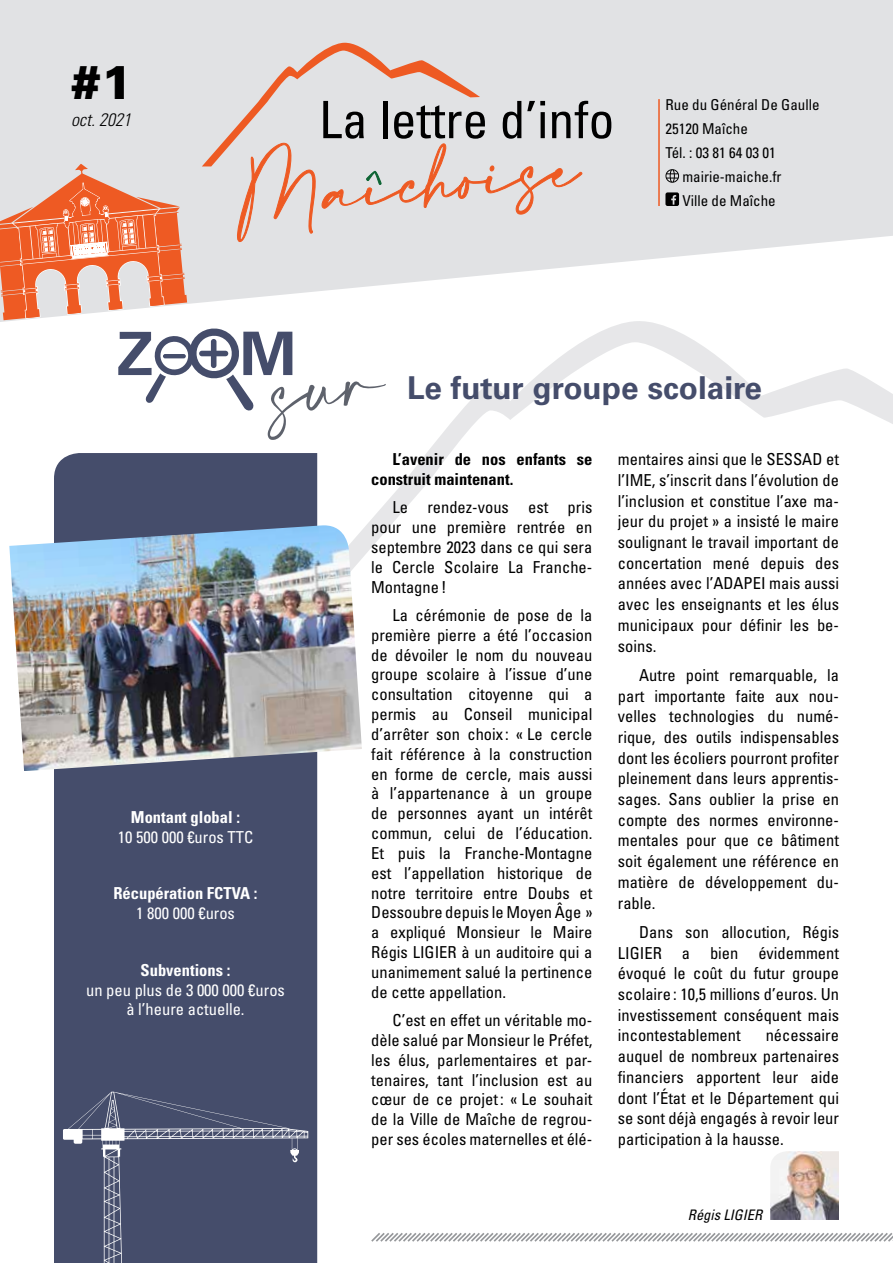
<style>
.page{position:relative;width:893px;height:1263px;background:#fff}
.page>*{position:absolute;margin:0;border:0;box-sizing:border-box;transform-origin:0 0}
.t1{font:condensed 51.6px "Univers LT Std";color:#000}
.t2{font:900 47.4px "Univers LT Std";color:#000}
.t3{font:700 31.5px "Univers LT Std";color:#454d6b}
.t4{font:italic 300 condensed 18px "Univers LT Std";color:#000}
.t5{font:condensed 16.5px/20.7px "Univers LT Std";color:#000;text-align:justify}
.t6{font:condensed 16.5px/19.8px "Univers LT Std";color:#fff;text-align:center}
.t7{font:700 condensed 16.5px "Univers LT Std";color:#fff}
.t8{font:700 condensed 16.5px/19.8px "Univers LT Std";color:#000}
.t9{font:condensed 15px "Univers LT Std";color:#000}
.t10{font:italic condensed 14.55px "Univers LT Std";color:#000}
</style>
<div class="page">
<div style="left:54px;top:453px;width:263px;height:810px;background:#454d6b"></div>
<svg style="left:253px;top:322px;width:640px;height:236px"></svg>
<img style="left:9px;top:525px;width:353px;height:246px">
<svg style="left:0;top:0;width:893px;height:322px;fill:#e1e2e4"></svg>
<svg style="left:0;top:164px;width:187px;height:156px;background:#eba085"></svg>
<svg style="left:202px;top:42px;width:380px;height:200px;background:#e1d7d5"></svg>
<svg style="left:665px;top:169px;width:14px;height:14px"></svg>
<svg style="left:665px;top:192px;width:14px;height:14px"></svg>
<svg style="left:371px;top:1233px;width:522px;height:9px"></svg>
<hr style="left:658px;top:99px;width:2px;height:107px;background:#ee5a23">
<img style="left:770px;top:1151px;width:69px;height:69px">
<svg style="left:63px;top:1092px;width:245px;height:171px;background:#505774"></svg>
<svg style="left:118px;top:328px;width:270px;height:112px"></svg>
<h2 class="t2" style="left:70px;top:52px;width:65px">#1</h2>
<p class="t4" style="left:71px;top:109px;width:61px">oct. 2021</p>
<h1 class="t1" style="left:319px;top:87px;width:297px">La lettre d’info</h1>
<p class="t9" style="left:665px;top:95px;width:156px">Rue du Général De Gaulle</p>
<p class="t9" style="left:665px;top:119px;width:84px">25120 Maîche</p>
<p class="t9" style="left:665px;top:143px;width:112px">Tél. : 03 81 64 03 01</p>
<p class="t9" style="left:682px;top:167px;width:101px">mairie-maiche.fr</p>
<p class="t9" style="left:682px;top:191px;width:95px">Ville de Maîche</p>
<p class="t7" style="left:131px;top:807px;width:111px">Montant global :</p>
<p class="t6" style="left:118px;top:827px;width:137px">10 500 000 €uros TTC</p>
<p class="t7" style="left:113px;top:883px;width:146px">Récupération FCTVA :</p>
<p class="t6" style="left:136px;top:903px;width:100px">1 800 000 €uros</p>
<p class="t7" style="left:141px;top:960px;width:91px">Subventions :</p>
<p class="t6" style="left:86px;top:979px;width:200px">un peu plus de 3 000 000 €uros à l’heure actuelle.</p>
<h3 class="t3" style="left:407px;top:369px;width:356px">Le futur groupe scolaire</h3>
<p class="t8" style="left:371px;top:449px;width:223px;text-indent:21px">L’avenir de nos enfants se construit maintenant.</p>
<p class="t5" style="left:371px;top:497px;width:223px;line-height:19.8px;text-indent:21px">Le rendez-vous est pris pour une première rentrée en septembre 2023 dans ce qui sera le Cercle Scolaire La Franche-Montagne !</p>
<p class="t5" style="left:371px;top:605px;width:223px;line-height:19.8px;text-indent:21px">La cérémonie de pose de la première pierre a été l’occasion de dévoiler le nom du nouveau groupe scolaire à l’issue d’une consultation citoyenne qui a permis au Conseil municipal d’arrêter son choix : « Le cercle fait référence à la construction en forme de cercle, mais aussi à l’appartenance à un groupe de personnes ayant un intérêt commun, celui de l’éducation.<br>Et puis la Franche-Montagne est l’appellation historique de notre territoire entre Doubs et Dessoubre depuis le Moyen Âge » a expliqué Monsieur le Maire Régis LIGIER à un auditoire qui a unanimement salué la pertinence de cette appellation.</p>
<p class="t5" style="left:371px;top:1010px;width:223px;line-height:19.8px;text-indent:21px">C’est en effet un véritable mo&shy;dèle salué par Monsieur le Préfet, les élus, parlementaires et par&shy;tenaires, tant l’inclusion est au cœur de ce projet: « Le souhait de la Ville de Maîche de regrou&shy;per ses écoles maternelles et élé-</p>
<p class="t5" style="left:618px;top:449px;width:223px">mentaires ainsi que le SESSAD et l’IME, s’inscrit dans l’évolution de l’inclusion et constitue l’axe ma&shy;jeur du projet » a insisté le maire soulignant le travail important de concertation mené depuis des années avec l’ADAPEI mais aussi avec les enseignants et les élus municipaux pour définir les be&shy;soins.</p>
<p class="t5" style="left:618px;top:664px;width:223px;text-indent:21px">Autre point remarquable, la part importante faite aux nou&shy;velles technologies du numé&shy;rique, des outils indispensables dont les écoliers pourront profiter pleinement dans leurs apprentis&shy;sages. Sans oublier la prise en compte des normes environne&shy;mentales pour que ce bâtiment soit également une référence en matière de développement du&shy;rable.</p>
<p class="t5" style="left:618px;top:921px;width:223px;text-indent:21px">Dans son allocution, Régis LIGIER a bien évidemment évoqué le coût du futur groupe scolaire : 10,5 millions d’euros. Un investissement conséquent mais incontestablement</p>
<p class="t5" style="left:618px;top:1025px;width:223px;text-indent:148px">nécessaire auquel de nombreux partenaires financiers apportent leur aide dont l’État et le Département qui se sont déjà engagés à revoir leur participation à la hausse.</p>
<p class="t10" style="left:688px;top:1205px;width:76px">Régis LIGIER</p>
</div>
